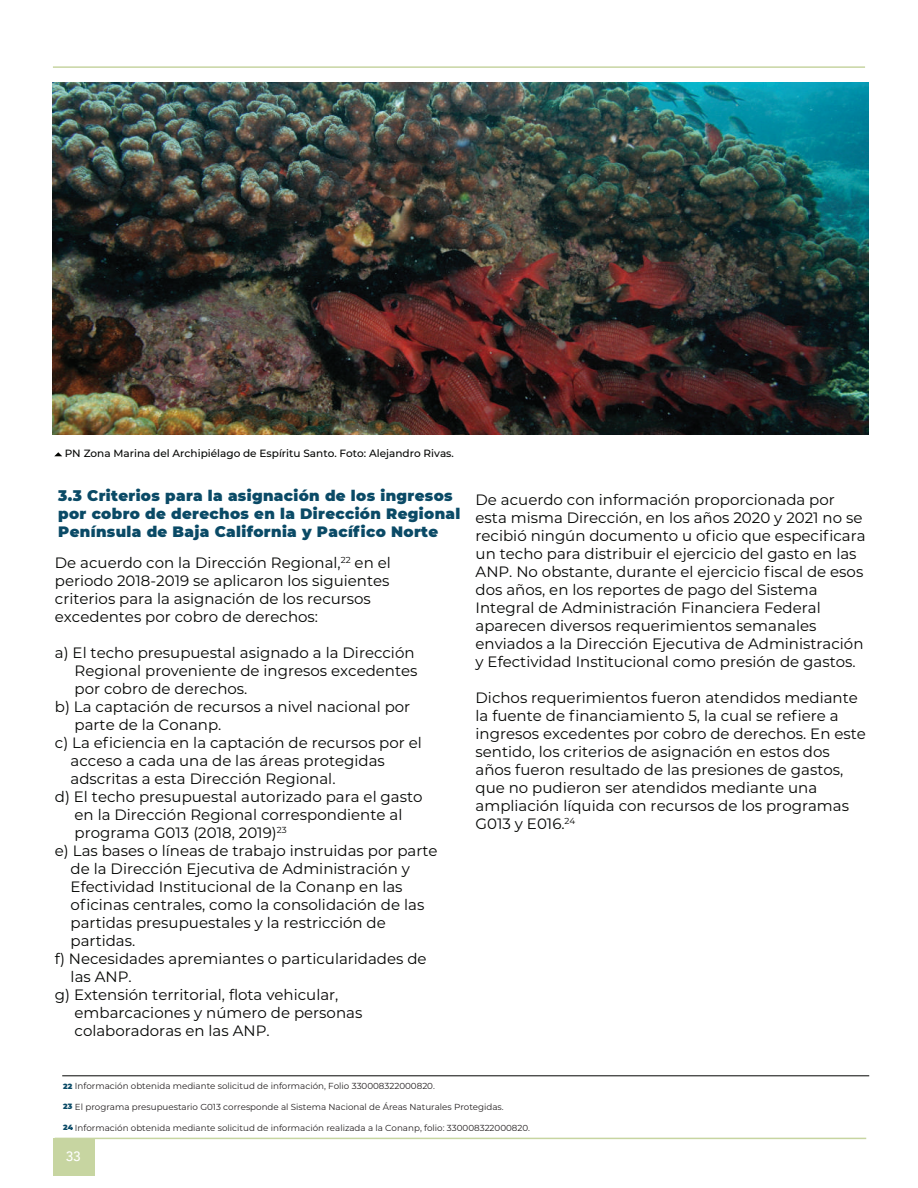
<style>
.page{position:relative;width:918px;height:1188px;background:#fff}
.page>*{position:absolute;margin:0;border:0;box-sizing:border-box;transform-origin:0 0}
.t1{font:15px/18px "Montserrat";color:#040503}
.t2{font:900 15px/18px "Montserrat";letter-spacing:.025em;color:#0a4a66}
.t3{font:500 13.5px "Avenir";color:#fff}
.t4{font:500 10.5px "Montserrat";color:#040503}
.t5{font:8.7px "Montserrat";color:#231f20}
.t6{font:900 7.5px "Montserrat";color:#0a4a66}
</style>
<div class="page">
<div style="left:53px;top:1138px;width:42px;height:38px;background:#c7d5a1"></div>
<hr style="left:53px;top:66px;width:812px;height:2px;background:#c7d5a1">
<hr style="left:55px;top:1138px;width:811px;height:1px;background:#c7d5a1">
<img style="left:53px;top:83px;width:816px;height:351px">
<svg style="left:54px;top:452px;width:8px;height:4px"></svg>
<hr style="left:62px;top:1076px;width:807px;height:1px;background:#040503">
<p class="t4" style="left:65px;top:446px;width:391px">PN Zona Marina del Archipiélago de Espíritu Santo. Foto: Alejandro Rivas.</p>
<p class="t2" style="left:58px;top:486px;width:404px">3.3 Criterios para la asignación de los ingresos por cobro de derechos en la Dirección Regional<br>Península de Baja California y Pacífico Norte</p>
<p class="t1" style="left:55px;top:553px;width:337px">De acuerdo con la Dirección Regional,<sup>22</sup> en el periodo 2018-2019 se aplicaron los siguientes criterios para la asignación de los recursos excedentes por cobro de derechos:</p>
<p class="t1" style="left:55px;top:643px;width:361px">a) El techo presupuestal asignado a la Dirección</p>
<p class="t1" style="left:75px;top:661px;width:345px">Regional proveniente de ingresos excedentes</p>
<p class="t1" style="left:75px;top:679px;width:174px">por cobro de derechos.</p>
<p class="t1" style="left:55px;top:697px;width:357px">b) La captación de recursos a nivel nacional por</p>
<p class="t1" style="left:75px;top:715px;width:148px">parte de la Conanp.</p>
<p class="t1" style="left:55px;top:733px;width:369px">c) La eficiencia en la captación de recursos por el</p>
<p class="t1" style="left:71px;top:751px;width:316px">acceso a cada una de las áreas protegidas</p>
<p class="t1" style="left:71px;top:769px;width:266px">adscritas a esta Dirección Regional.</p>
<p class="t1" style="left:55px;top:787px;width:369px">d) El techo presupuestal autorizado para el gasto</p>
<p class="t1" style="left:75px;top:805px;width:329px">en la Dirección Regional correspondiente al</p>
<p class="t1" style="left:75px;top:823px;width:214px">programa G013 (2018, 2019)<sup>23</sup></p>
<p class="t1" style="left:55px;top:841px;width:384px">e) Las bases o líneas de trabajo instruidas por parte</p>
<p class="t1" style="left:71px;top:859px;width:341px">de la Dirección Ejecutiva de Administración y</p>
<p class="t1" style="left:71px;top:877px;width:334px">Efectividad Institucional de la Conanp en las</p>
<p class="t1" style="left:71px;top:895px;width:355px">oficinas centrales, como la consolidación de las</p>
<p class="t1" style="left:71px;top:913px;width:317px">partidas presupuestales y la restricción de</p>
<p class="t1" style="left:71px;top:931px;width:66px">partidas.</p>
<p class="t1" style="left:55px;top:949px;width:373px">f) Necesidades apremiantes o particularidades de</p>
<p class="t1" style="left:71px;top:967px;width:63px">las ANP.</p>
<p class="t1" style="left:55px;top:985px;width:285px">g) Extensión territorial, flota vehicular,</p>
<p class="t1" style="left:75px;top:1003px;width:289px">embarcaciones y número de personas</p>
<p class="t1" style="left:75px;top:1021px;width:197px">colaboradoras en las ANP.</p>
<p class="t1" style="left:476px;top:490px;width:391px">De acuerdo con información proporcionada por esta misma Dirección, en los años 2020 y 2021 no se recibió ningún documento u oficio que especificara un techo para distribuir el ejercicio del gasto en las ANP. No obstante, durante el ejercicio fiscal de esos dos años, en los reportes de pago del Sistema Integral de Administración Financiera Federal aparecen diversos requerimientos semanales enviados a la Dirección Ejecutiva de Administración y Efectividad Institucional como presión de gastos.</p>
<p class="t1" style="left:476px;top:688px;width:392px">Dichos requerimientos fueron atendidos mediante la fuente de financiamiento 5, la cual se refiere a ingresos excedentes por cobro de derechos. En este sentido, los criterios de asignación en estos dos años fueron resultado de las presiones de gastos, que no pudieron ser atendidos mediante una ampliación líquida con recursos de los programas G013 y E016.<sup>24</sup></p>
<p class="t5" style="left:75px;top:1080px;width:361px">Información obtenida mediante solicitud de información, Folio 330008322000820.</p>
<p class="t5" style="left:75px;top:1101px;width:430px">El programa presupuestario G013 corresponde al Sistema Nacional de Áreas Naturales Protegidas.</p>
<p class="t5" style="left:75px;top:1122px;width:457px">Información obtenida mediante solicitud de información realizada a la Conanp, folio: 330008322000820.</p>
<p class="t6" style="left:63px;top:1081px;width:11px">22</p>
<p class="t6" style="left:63px;top:1100px;width:11px">23</p>
<p class="t6" style="left:63px;top:1122px;width:12px">24</p>
<p class="t3" style="left:66px;top:1144px;width:17px">33</p>
</div>
